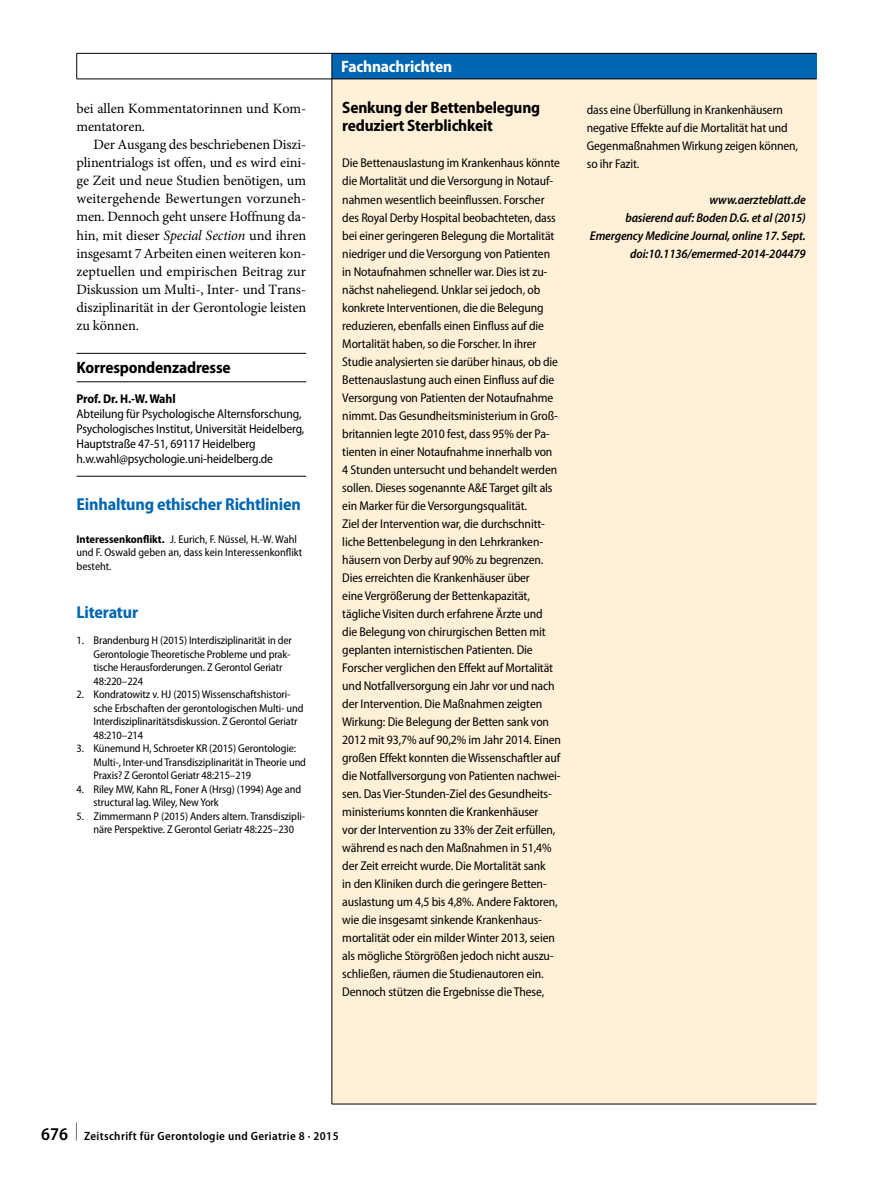
<style>
.page{position:relative;width:893px;height:1187px;background:#fff}
.page>*{position:absolute;margin:0;border:0;box-sizing:border-box;transform-origin:0 0}
.t1{font:700 semi-condensed 17.25px "Myriad Pro";letter-spacing:-.01em;color:#0066b3}
.t2{font:700 semi-condensed 16.5px/18px "Myriad Pro";letter-spacing:-.01em;color:#000}
.t3{font:700 semi-condensed 16.5px "Myriad Pro";letter-spacing:-.01em;color:#fff}
.t4{font:14.25px/18px "Minion Pro";letter-spacing:-.01em;color:#000}
.t5{font:semi-condensed 12.75px/18px "Myriad Pro";letter-spacing:-.01em;color:#000}
.t6{font:italic 600 semi-condensed 12.75px/18px "Myriad Pro";letter-spacing:-.01em;color:#000;text-align:right}
.t7{font:700 semi-condensed 12.75px "Myriad Pro";letter-spacing:-.01em;color:#000}
.t8{font:600 semi-condensed 12px "Myriad Pro";letter-spacing:.03em;color:#000}
.t9{font:semi-condensed 11.25px/13.5px "Myriad Pro";letter-spacing:-.01em;color:#000}
.s1{font-style:italic}
.s2{font-weight:700}
.s3{font-size:18px}
</style>
<div class="page">
<hr style="left:77px;top:353px;width:229px;height:1px;background:#000">
<hr style="left:77px;top:381px;width:229px;height:1px;background:#000">
<hr style="left:77px;top:476px;width:229px;height:1px;background:#000">
<div style="left:332px;top:79px;width:484px;height:1024px;background:#fff0d8"></div>
<div style="left:332px;top:53px;width:484px;height:26px;background:#0066b3"></div>
<hr style="left:332px;top:1103px;width:484px;height:1px;background:#000">
<hr style="left:332px;top:53px;width:1px;height:1050px;background:#000">
<hr style="left:77px;top:53px;width:739px;height:1px;background:#000">
<svg style="left:76px;top:54px;width:1px;height:25px"></svg>
<hr style="left:77px;top:79px;width:739px;height:1px;background:#000">
<p class="t4" style="left:77px;top:100px;width:231px">bei allen Kommentatorinnen und Kom&shy;mentatoren.</p>
<p class="t4" style="left:77px;top:136px;width:231px;text-align:justify;text-indent:17px">Der Ausgang des beschriebenen Diszi&shy;plinentrialogs ist offen, und es wird eini&shy;ge Zeit und neue Studien benötigen, um weitergehende Bewertungen vorzuneh&shy;men. Dennoch geht unsere Hoffnung da&shy;hin, mit dieser <span class="s1">Special Section</span> und ihren insgesamt 7 Arbeiten einen weiteren kon&shy;zeptuellen und empirischen Beitrag zur Diskussion um Multi-, Inter- und Trans&shy;disziplinarität in der Gerontologie leisten zu können.</p>
<p class="t2" style="left:77px;top:359px;width:156px">Korrespondenzadresse</p>
<p class="t7" style="left:77px;top:392px;width:101px">Prof. Dr. H.-W. Wahl</p>
<p class="t5" style="left:77px;top:407px;width:229px;line-height:15px">Abteilung für Psychologische Alternsforschung, Psychologisches Institut, Universität Heidelberg, Hauptstraße 47-51, 69117 Heidelberg h.w.wahl@psychologie.uni-heidelberg.de</p>
<h1 class="t1" style="left:77px;top:494px;width:226px">Einhaltung ethischer Richtlinien</h1>
<p class="t9" style="left:77px;top:532px;width:227px"><span class="s2">Interessenkonflikt.</span> J. Eurich, F. Nüssel, H.-W. Wahl und F. Oswald geben an, dass kein Interessenkonflikt besteht.</p>
<h1 class="t1" style="left:77px;top:602px;width:63px">Literatur</h1>
<p class="t9" style="left:94px;top:633px;width:200px;text-indent:-17px">1. Brandenburg H (2015) Interdisziplinarität in der Gerontologie Theoretische Probleme und prak&shy;tische Herausforderungen. Z Gerontol Geriatr 48:220–224</p>
<p class="t9" style="left:94px;top:687px;width:211px;text-indent:-17px">2. Kondratowitz v. HJ (2015) Wissenschaftshistori&shy;sche Erbschaften der gerontologischen Multi- und Interdisziplinaritätsdiskussion. Z Gerontol Geriatr 48:210–214</p>
<p class="t9" style="left:94px;top:741px;width:214px;text-indent:-17px">3. Künemund H, Schroeter KR (2015) Gerontologie:<br>Multi-, Inter-und Transdisziplinarität in Theorie und<br>Praxis? Z Gerontol Geriatr 48:215–219</p>
<p class="t9" style="left:94px;top:782px;width:209px;text-indent:-17px">4. Riley MW, Kahn RL, Foner A (Hrsg) (1994) Age and structural lag. Wiley, New York</p>
<p class="t9" style="left:77px;top:809px;width:230px;text-align:center">5. Zimmermann P (2015) Anders altern. Transdiszipli&shy;näre Perspektive. Z Gerontol Geriatr 48:225–230</p>
<p class="t3" style="left:341px;top:57px;width:112px">Fachnachrichten</p>
<p class="t2" style="left:342px;top:99px;width:199px">Senkung der Bettenbelegung reduziert Sterblichkeit</p>
<p class="t5" style="left:342px;top:154px;width:220px">Die Bettenauslastung im Krankenhaus könnte die Mortalität und die Versorgung in Notauf&shy;nahmen wesentlich beeinflussen. Forscher des Royal Derby Hospital beobachteten, dass bei einer geringeren Belegung die Mortalität niedriger und die Versorgung von Patienten in Notaufnahmen schneller war. Dies ist zu&shy;nächst naheliegend. Unklar sei jedoch, ob konkrete Interventionen, die die Belegung reduzieren, ebenfalls einen Einfluss auf die Mortalität haben, so die Forscher. In ihrer Studie analysierten sie darüber hinaus, ob die Bettenauslastung auch einen Einfluss auf die Versorgung von Patienten der Notaufnahme nimmt. Das Gesundheitsministerium in Groß&shy;britannien legte 2010 fest, dass 95% der Pa&shy;tienten in einer Notaufnahme innerhalb von 4 Stunden untersucht und behandelt werden sollen. Dieses sogenannte A&amp;E Target gilt als ein Marker für die Versorgungsqualität.<br>Ziel der Intervention war, die durchschnitt&shy;liche Bettenbelegung in den Lehrkranken&shy;häusern von Derby auf 90% zu begrenzen.<br>Dies erreichten die Krankenhäuser über<br>eine Vergrößerung der Bettenkapazität, tägliche Visiten durch erfahrene Ärzte und<br>die Belegung von chirurgischen Betten mit geplanten internistischen Patienten. Die Forscher verglichen den Effekt auf Mortalität und Notfallversorgung ein Jahr vor und nach der Intervention. Die Maßnahmen zeigten Wirkung: Die Belegung der Betten sank von 2012 mit 93,7% auf 90,2% im Jahr 2014. Einen großen Effekt konnten die Wissenschaftler auf die Notfallversorgung von Patienten nachwei&shy;sen. Das Vier-Stunden-Ziel des Gesundheits&shy;ministeriums konnten die Krankenhäuser<br>vor der Intervention zu 33% der Zeit erfüllen, während es nach den Maßnahmen in 51,4% der Zeit erreicht wurde. Die Mortalität sank<br>in den Kliniken durch die geringere Betten&shy;auslastung um 4,5 bis 4,8%. Andere Faktoren, wie die insgesamt sinkende Krankenhaus&shy;mortalität oder ein milder Winter 2013, seien als mögliche Störgrößen jedoch nicht auszu&shy;schließen, räumen die Studienautoren ein.<br>Dennoch stützen die Ergebnisse die These,</p>
<p class="t5" style="left:587px;top:101px;width:213px">dass eine Überfüllung in Krankenhäusern negative Effekte auf die Mortalität hat und Gegenmaßnahmen Wirkung zeigen können, so ihr Fazit.</p>
<p class="t6" style="left:590px;top:191px;width:217px">www.aerzteblatt.de<br>basierend auf: Boden D.G. et al (2015)<br>Emergency Medicine Journal, online 17. Sept. doi:10.1136/emermed-2014-204479</p>
<p class="t8" style="left:41px;top:1129px;width:299px"><span class="s3">676 </span><sup>|</sup> Zeitschrift für Gerontologie und Geriatrie 8 · 2015</p>
</div>
